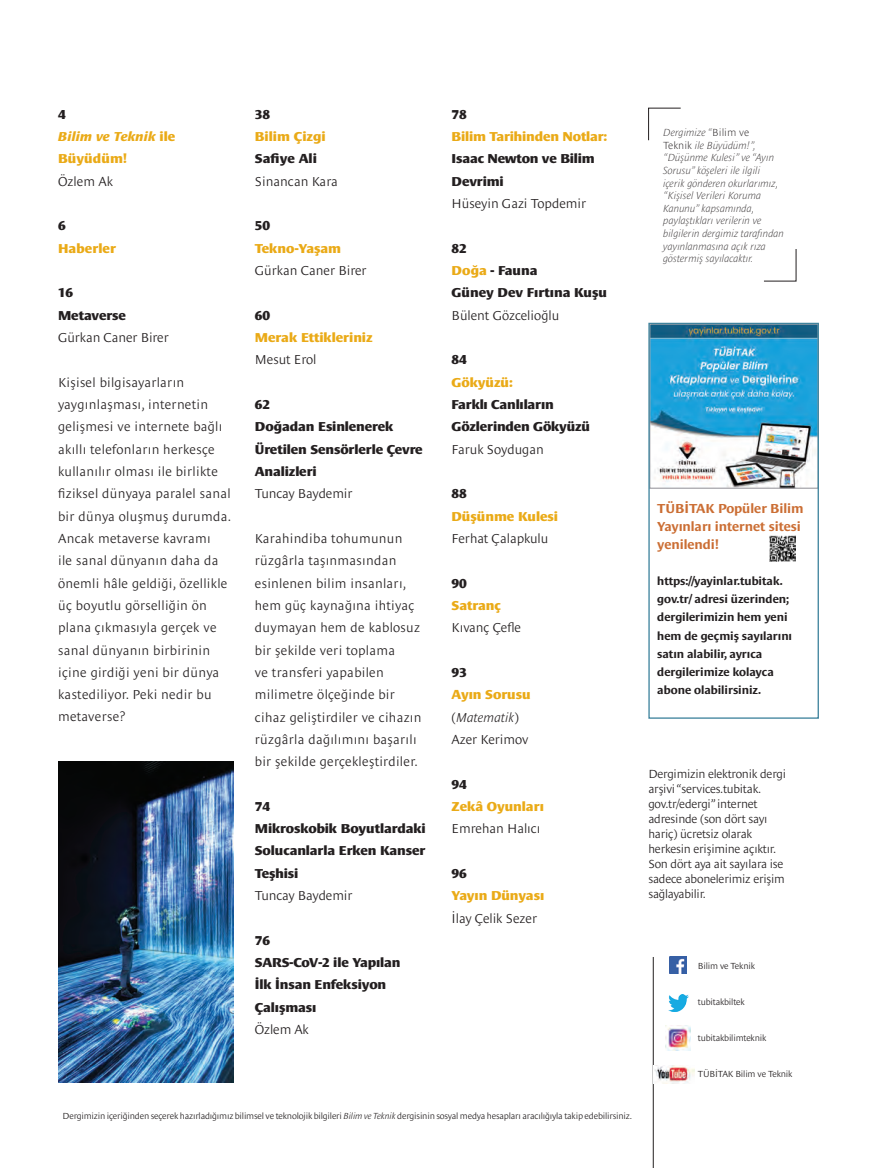
<style>
.page{position:relative;width:891px;height:1168px;background:#fff}
.page>*{position:absolute;margin:0;border:0;box-sizing:border-box;transform-origin:0 0}
.t1{font:700 13.35px/18.1px "Le Monde Sans Pro";letter-spacing:-.005em;color:#cb6e34}
.t2{font:300 13.2px/22.4px "Le Monde Sans Pro";letter-spacing:.02em;color:#231f20}
.t3{font:700 expanded 13.2px/22.4px "Le Monde Sans Pro";letter-spacing:-.01em;color:#231f20}
.t4{font:300 13.2px/22.4px "Le Monde Sans Pro";letter-spacing:-.005em;color:#231f20}
.t5{font:700 expanded 13.2px "Le Monde Sans Pro";letter-spacing:-.005em;color:#eaaa17}
.t6{font:300 13.2px "Le Monde Sans Pro";letter-spacing:-.01em;color:#231f20}
.t7{font:italic 700 expanded 13.2px/22.4px "Le Monde Sans Pro";color:#eaaa17}
.t8{font:300 13.2px "Le Monde Sans Pro";color:#231f20}
.t9{font:300 12px/15px "Le Monde Sans Pro";letter-spacing:-.02em;color:#231f20}
.t10{font:700 11.7px/18.1px "Le Monde Sans Pro";letter-spacing:-.005em;color:#231f20}
.t11{font:italic 300 expanded 10.5px/12.6px "Le Monde Sans Pro";color:#231f20}
.t12{font:300 9px "Le Monde Sans Pro";letter-spacing:-.02em;color:#231f20}
.s1{font-style:normal;color:#231f20}
.s2{font-style:normal}
.s3{color:#eaaa17}
.s4{font-weight:700;font-stretch:expanded;color:#eaaa17}
.s5{font-style:italic}
</style>
<div class="page">
<hr style="left:653px;top:957px;width:1px;height:211px;background:#231f20">
<img style="left:669px;top:957px;width:17px;height:16px">
<img style="left:668px;top:994px;width:20px;height:17px">
<img style="left:665px;top:1025px;width:25px;height:25px">
<img style="left:653px;top:1065px;width:41px;height:18px">
<svg style="left:648px;top:108px;width:33px;height:33px"></svg>
<svg style="left:764px;top:249px;width:32px;height:32px"></svg>
<img style="left:651px;top:325px;width:165px;height:162px">
<div style="left:648px;top:323px;width:170px;height:395px;border:1px solid #40849e"></div>
<img style="left:769px;top:536px;width:26px;height:25px">
<img style="left:58px;top:762px;width:175px;height:320px">
<p class="t7" style="left:58px;top:102px;width:119px"><span class="s1">4<br></span>Bilim ve Teknik <span class="s2">ile<br>Büyüdüm!</span></p>
<p class="t2" style="left:58px;top:168px;width:56px">Özlem Ak</p>
<p class="t3" style="left:58px;top:213px;width:9px">6</p>
<p class="t5" style="left:58px;top:238px;width:59px">Haberler</p>
<p class="t3" style="left:58px;top:280px;width:69px">16<br>Metaverse</p>
<p class="t6" style="left:58px;top:327px;width:112px">Gürkan Caner Birer</p>
<p class="t2" style="left:58px;top:369px;width:174px">Kişisel bilgisayarların yaygınlaşması, internetin gelişmesi ve internete bağlı akıllı telefonların herkesçe kullanılır olması ile birlikte fiziksel dünyaya paralel sanal bir dünya oluşmuş durumda.<br>Ancak metaverse kavramı<br>ile sanal dünyanın daha da önemli hâle geldiği, özellikle üç boyutlu görselliğin ön plana çıkmasıyla gerçek ve sanal dünyanın birbirinin içine girdiği yeni bir dünya kastediliyor. Peki nedir bu metaverse?</p>
<p class="t3" style="left:255px;top:102px;width:17px">38</p>
<p class="t5" style="left:255px;top:126px;width:72px">Bilim Çizgi</p>
<p class="t3" style="left:255px;top:146px;width:64px">Safiye Ali</p>
<p class="t8" style="left:255px;top:171px;width:85px">Sinancan Kara</p>
<p class="t3" style="left:255px;top:213px;width:17px">50</p>
<p class="t5" style="left:255px;top:238px;width:88px">Tekno-Yaşam</p>
<p class="t4" style="left:255px;top:258px;width:113px">Gürkan Caner Birer</p>
<p class="t3" style="left:255px;top:303px;width:17px">60</p>
<p class="t5" style="left:255px;top:327px;width:119px">Merak Ettikleriniz</p>
<p class="t4" style="left:255px;top:347px;width:63px">Mesut Erol</p>
<p class="t3" style="left:255px;top:392px;width:169px">62<br>Doğadan Esinlenerek<br>Üretilen Sensörlerle Çevre<br>Analizleri</p>
<p class="t6" style="left:255px;top:483px;width:99px">Tuncay Baydemir</p>
<p class="t2" style="left:255px;top:525px;width:168px">Karahindiba tohumunun rüzgârla taşınmasından esinlenen bilim insanları, hem güç kaynağına ihtiyaç duymayan hem de kablosuz bir şekilde veri toplama<br>ve transferi yapabilen milimetre ölçeğinde bir cihaz geliştirdiler ve cihazın rüzgârla dağılımını başarılı bir şekilde gerçekleştirdiler.</p>
<p class="t3" style="left:255px;top:794px;width:172px">74<br>Mikroskobik Boyutlardaki<br>Solucanlarla Erken Kanser<br>Teşhisi</p>
<p class="t6" style="left:255px;top:885px;width:99px">Tuncay Baydemir</p>
<p class="t3" style="left:255px;top:928px;width:147px">76<br>SARS-CoV-2 ile Yapılan<br>İlk İnsan Enfeksiyon<br>Çalışması</p>
<p class="t2" style="left:255px;top:1017px;width:56px">Özlem Ak</p>
<p class="t3" style="left:451px;top:102px;width:17px">78</p>
<p class="t5" style="left:451px;top:127px;width:157px">Bilim Tarihinden Notlar:</p>
<p class="t3" style="left:451px;top:146px;width:145px">Isaac Newton ve Bilim<br>Devrimi</p>
<p class="t4" style="left:451px;top:191px;width:136px">Hüseyin Gazi Topdemir</p>
<p class="t3" style="left:451px;top:236px;width:157px">82<br><span class="s3">Doğa</span> - Fauna<br>Güney Dev Fırtına Kuşu</p>
<p class="t4" style="left:451px;top:302px;width:109px">Bülent Gözcelioğlu</p>
<p class="t3" style="left:451px;top:347px;width:17px">84</p>
<p class="t5" style="left:451px;top:372px;width:63px">Gökyüzü:</p>
<p class="t3" style="left:451px;top:392px;width:140px">Farklı Canlıların<br>Gözlerinden Gökyüzü</p>
<p class="t4" style="left:451px;top:436px;width:94px">Faruk Soydugan</p>
<p class="t3" style="left:451px;top:481px;width:17px">88</p>
<p class="t5" style="left:451px;top:506px;width:108px">Düşünme Kulesi</p>
<p class="t4" style="left:451px;top:526px;width:98px">Ferhat Çalapkulu</p>
<p class="t3" style="left:451px;top:570px;width:17px">90</p>
<p class="t5" style="left:451px;top:595px;width:51px">Satranç</p>
<p class="t4" style="left:451px;top:615px;width:71px">Kıvanç Çefle</p>
<p class="t3" style="left:451px;top:660px;width:17px">93</p>
<p class="t4" style="left:451px;top:682px;width:81px"><span class="s4">Ayın Sorusu </span>(<span class="s5">Matematik</span>)<br>Azer Kerimov</p>
<p class="t3" style="left:451px;top:771px;width:17px">94</p>
<p class="t5" style="left:451px;top:796px;width:94px">Zekâ Oyunları</p>
<p class="t4" style="left:451px;top:816px;width:90px">Emrehan Halıcı</p>
<p class="t3" style="left:451px;top:861px;width:17px">96</p>
<p class="t5" style="left:451px;top:885px;width:94px">Yayın Dünyası</p>
<p class="t4" style="left:451px;top:905px;width:87px">İlay Çelik Sezer</p>
<p class="t12" style="left:63px;top:1108px;width:571px">Dergimizin içeriğinden seçerek hazırladığımız bilimsel ve teknolojik bilgileri <span class="s5">Bilim ve Teknik</span> dergisinin sosyal medya hesapları aracılığıyla takip edebilirsiniz.</p>
<p class="t11" style="left:663px;top:125px;width:122px">Dergimize “<span class="s2">Bilim ve<br>Teknik</span> ile Büyüdüm!”, “Düşünme Kulesi” ve “Ayın<br>Sorusu” köşeleri ile ilgili içerik gönderen okurlarımız, “Kişisel Verileri Koruma<br>Kanunu” kapsamında, paylaştıkları verilerin ve bilgilerin dergimiz tarafından yayınlanmasına açık rıza göstermiş sayılacaktır.</p>
<p class="t1" style="left:657px;top:498px;width:148px">TÜBİTAK Popüler Bilim<br>Yayınları internet sitesi yenilendi!</p>
<p class="t10" style="left:657px;top:571px;width:136px">https://yayinlar.tubitak. gov.tr/ adresi üzerinden; dergilerimizin hem yeni hem de geçmiş sayılarını satın alabilir, ayrıca dergilerimize kolayca abone olabilirsiniz.</p>
<p class="t9" style="left:648px;top:765px;width:139px">Dergimizin elektronik dergi arşivi “services.tubitak. gov.tr/edergi” internet adresinde (son dört sayı hariç) ücretsiz olarak herkesin erişimine açıktır.<br>Son dört aya ait sayılara ise sadece abonelerimiz erişim sağlayabilir.</p>
<p class="t12" style="left:698px;top:959px;width:59px">Bilim ve Teknik</p>
<p class="t12" style="left:698px;top:995px;width:48px">tubitakbiltek</p>
<p class="t12" style="left:698px;top:1031px;width:70px">tubitakbilimteknik</p>
<p class="t12" style="left:698px;top:1067px;width:96px">TÜBİTAK Bilim ve Teknik</p>
</div>
